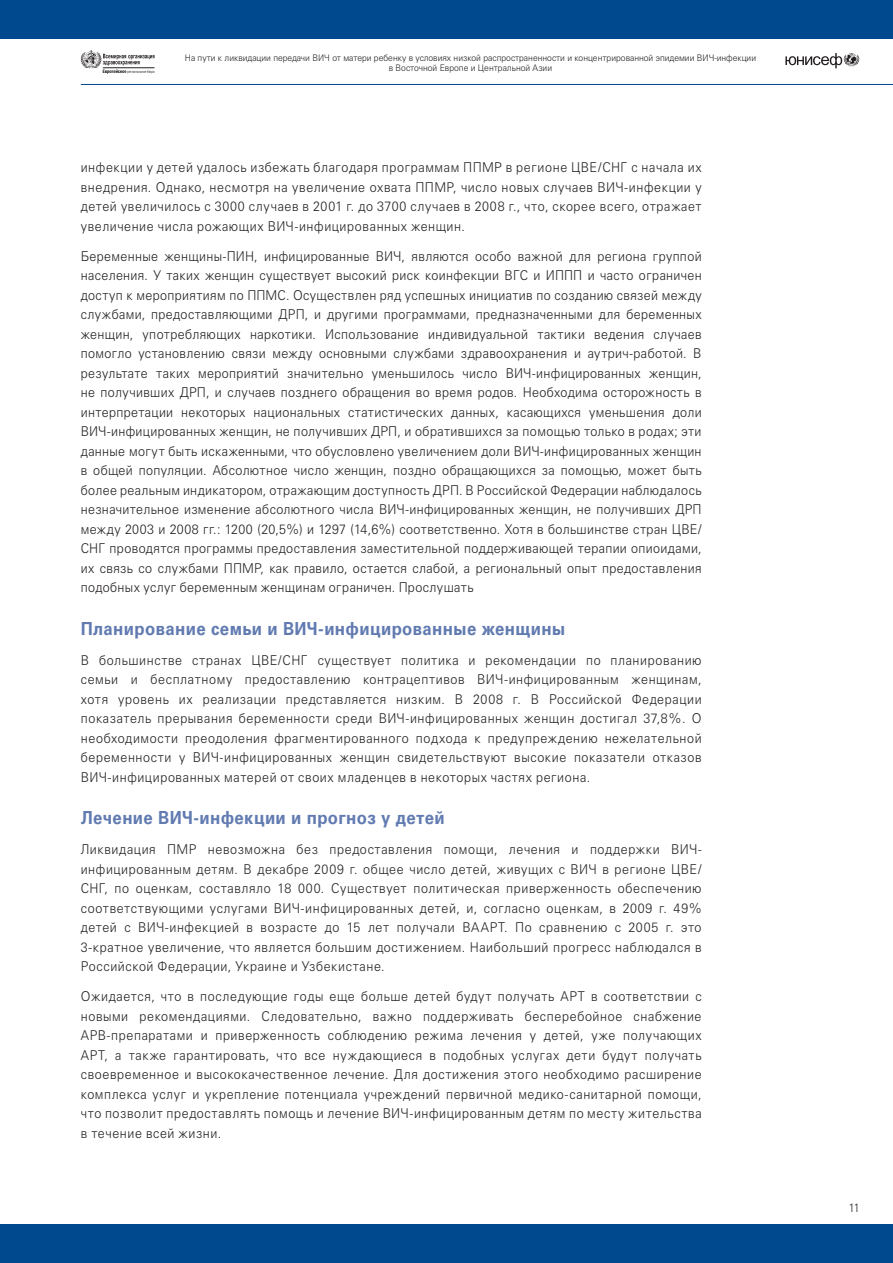
<style>
.page{position:relative;width:893px;height:1263px;background:#fff}
.page>*{position:absolute;margin:0;border:0;box-sizing:border-box;transform-origin:0 0}
.t1{font:700 18px "Univers Cyr";letter-spacing:.025em;color:#617bb1;scale:.93 1}
.t2{font:300 13.5px/19.5px "Univers Cyr";letter-spacing:.045em;color:#231f20;text-align:justify;scale:.93 1}
.t3{font:300 condensed 12px "Univers";color:#231f20}
.t4{font:300 9px/10.5px "Univers Cyr";color:#231f20;text-align:center;scale:.95 1}
</style>
<div class="page">
<div style="left:0;top:0;width:893px;height:38px;background:#01498e"></div>
<div style="left:0;top:1225px;width:893px;height:38px;background:#01498e"></div>
<svg style="left:785px;top:53px;width:74px;height:15px"></svg>
<hr style="left:81px;top:84px;width:812px;height:1px;background:#01498e">
<svg style="left:81px;top:50px;width:74px;height:24px"></svg>
<hr style="left:103px;top:68px;width:52px;height:1px;background:#231f20">
<p class="t4" style="left:185px;top:52px;width:603px">На пути к ликвидации передачи ВИЧ от матери ребенку в условиях низкой распространенности и концентрированной эпидемии ВИЧ-инфекции в Восточной Европе и Центральной Азии</p>
<p class="t2" style="left:81px;top:158px;width:669px">инфекции у детей удалось избежать благодаря программам ППМР в регионе ЦВЕ/СНГ с начала их внедрения. Однако, несмотря на увеличение охвата ППМР, число новых случаев ВИЧ-инфекции у детей увеличилось с 3000 случаев в 2001 г. до 3700 случаев в 2008 г., что, скорее всего, отражает увеличение числа рожающих ВИЧ-инфицированных женщин.</p>
<p class="t2" style="left:81px;top:246px;width:669px">Беременные женщины-ПИН, инфицированные ВИЧ, являются особо важной для региона группой населения. У таких женщин существует высокий риск коинфекции ВГС и ИППП и часто ограничен доступ к мероприятиям по ППМС. Осуществлен ряд успешных инициатив по созданию связей между службами, предоставляющими ДРП, и другими программами, предназначенными для беременных женщин, употребляющих наркотики. Использование индивидуальной тактики ведения случаев помогло установлению связи между основными службами здравоохранения и аутрич-работой. В результате таких мероприятий значительно уменьшилось число ВИЧ-инфицированных женщин, не получивших ДРП, и случаев позднего обращения во время родов. Необходима осторожность в интерпретации некоторых национальных статистических данных, касающихся уменьшения доли ВИЧ-инфицированных женщин, не получивших ДРП, и обратившихся за помощью только в родах; эти данные могут быть искаженными, что обусловлено увеличением доли ВИЧ-инфицированных женщин в общей популяции. Абсолютное число женщин, поздно обращающихся за помощью, может быть более реальным индикатором, отражающим доступность ДРП. В Российской Федерации наблюдалось незначительное изменение абсолютного числа ВИЧ-инфицированных женщин, не получивших ДРП между 2003 и 2008 гг.: 1200 (20,5%) и 1297 (14,6%) соответственно. Хотя в большинстве стран ЦВЕ/ СНГ проводятся программы предоставления заместительной поддерживающей терапии опиоидами, их связь со службами ППМР, как правило, остается слабой, а региональный опыт предоставления подобных услуг беременным женщинам ограничен. Прослушать</p>
<h1 class="t1" style="left:81px;top:618px;width:522px">Планирование семьи и ВИЧ-инфицированные женщины</h1>
<p class="t2" style="left:81px;top:650px;width:669px">В большинстве странах ЦВЕ/СНГ существует политика и рекомендации по планированию семьи и бесплатному предоставлению контрацептивов ВИЧ-инфицированным женщинам, хотя уровень их реализации представляется низким. В 2008 г. В Российской Федерации показатель прерывания беременности среди ВИЧ-инфицированных женщин достигал 37,8%. О необходимости преодоления фрагментированного подхода к предупреждению нежелательной беременности у ВИЧ-инфицированных женщин свидетельствуют высокие показатели отказов ВИЧ-инфицированных матерей от своих младенцев в некоторых частях региона.</p>
<h1 class="t1" style="left:81px;top:807px;width:393px">Лечение ВИЧ-инфекции и прогноз у детей</h1>
<p class="t2" style="left:81px;top:840px;width:669px">Ликвидация ПМР невозможна без предоставления помощи, лечения и поддержки ВИЧ&shy;инфицированным детям. В декабре 2009 г. общее число детей, живущих с ВИЧ в регионе ЦВЕ/ СНГ, по оценкам, составляло 18 000. Существует политическая приверженность обеспечению соответствующими услугами ВИЧ-инфицированных детей, и, согласно оценкам, в 2009 г. 49% детей с ВИЧ-инфекцией в возрасте до 15 лет получали ВААРТ. По сравнению с 2005 г. это 3-кратное увеличение, что является большим достижением. Наибольший прогресс наблюдался в Российской Федерации, Украине и Узбекистане.</p>
<p class="t2" style="left:81px;top:987px;width:669px">Ожидается, что в последующие годы еще больше детей будут получать АРТ в соответствии с новыми рекомендациями. Следовательно, важно поддерживать бесперебойное снабжение АРВ-препаратами и приверженность соблюдению режима лечения у детей, уже получающих АРТ, а также гарантировать, что все нуждающиеся в подобных услугах дети будут получать своевременное и высококачественное лечение. Для достижения этого необходимо расширение комплекса услуг и укрепление потенциала учреждений первичной медико-санитарной помощи, что позволит предоставлять помощь и лечение ВИЧ-инфицированным детям по месту жительства в течение всей жизни.</p>
<p class="t3" style="left:849px;top:1200px;width:12px">11</p>
</div>
